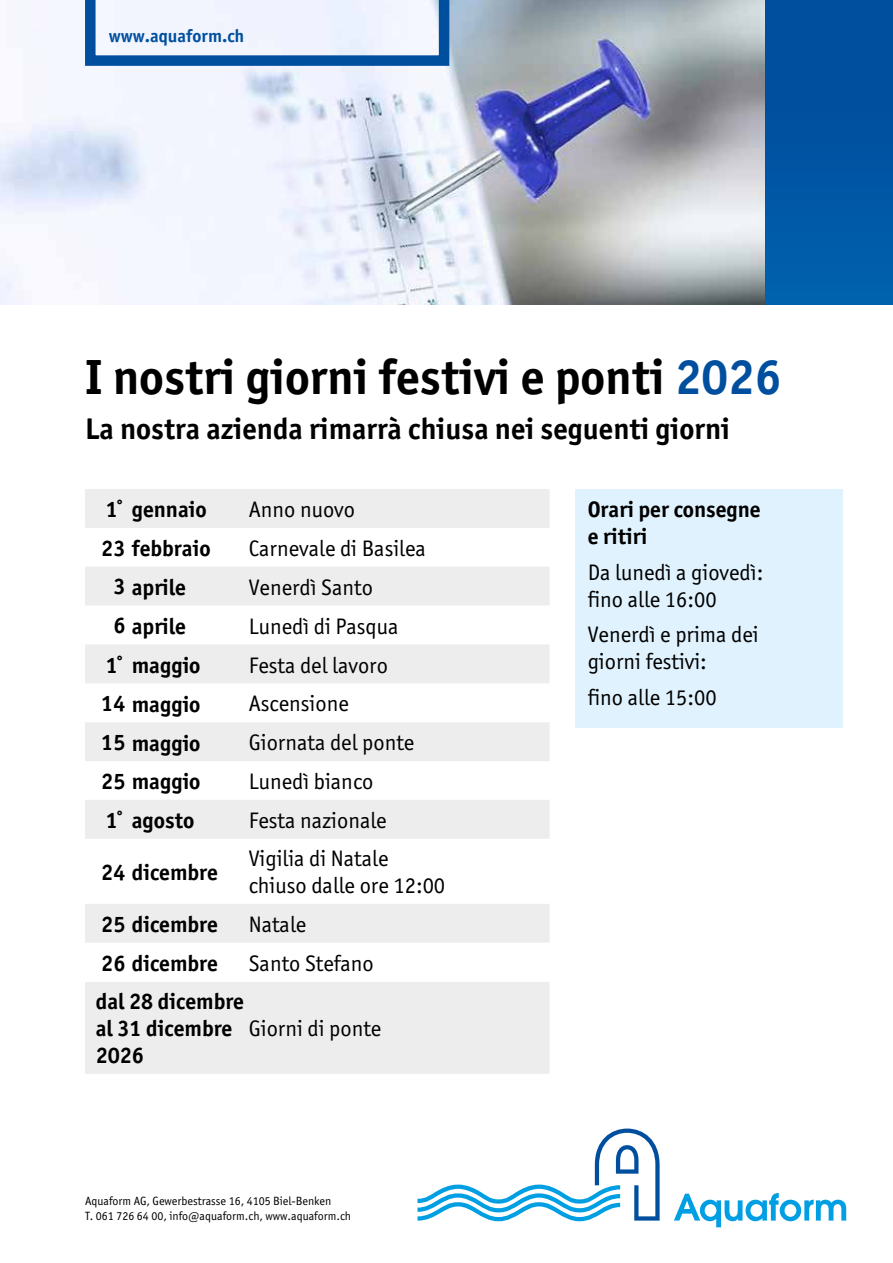
<style>
.page{position:relative;width:893px;height:1263px;background:#fff}
.page>*{position:absolute;margin:0;border:0;box-sizing:border-box;transform-origin:0 0}
.t1{font:700 49.5px "Officina San ITC";color:#000}
.t2{font:700 30px "Officina San ITC";color:#000}
.t3{font:22.5px/27px "Officina San ITC";color:#000}
.t4{font:700 22.5px/27px "Officina San ITC";color:#000}
.t5{font:700 18px "Officina San ITC";color:#004f9f}
.t6{font:12px/15px "Officina San ITC";color:#000}
.s1{color:#004f9f}
</style>
<div class="page">
<img style="left:0;top:0;width:765px;height:305px">
<div style="left:765px;top:0;width:128px;height:305px;background:linear-gradient(to right,#0055a3,#0055a3)"></div>
<svg style="left:674px;top:1193px;width:172px;height:34px"></svg>
<svg style="left:417px;top:1128px;width:243px;height:93px"></svg>
<div style="left:575px;top:489px;width:268px;height:238px;background:#dff2fd"></div>
<svg style="left:85px;top:489px;width:465px;height:585px;fill:#ededed"></svg>
<svg style="left:85px;top:904px;width:465px;height:78px"></svg>
<svg style="left:85px;top:0;width:364px;height:66px"></svg>
<p class="t5" style="left:109px;top:25px;width:137px">www.aquaform.ch</p>
<h1 class="t1" style="left:85px;top:347px;width:698px">I nostri giorni festivi e ponti <span class="s1">2026</span></h1>
<h2 class="t2" style="left:85px;top:410px;width:646px">La nostra azienda rimarrà chiusa nei seguenti giorni</h2>
<p class="t4" style="left:106px;top:496px;width:103px">1˚ gennaio</p>
<p class="t3" style="left:249px;top:496px;width:108px">Anno nuovo</p>
<p class="t4" style="left:101px;top:534px;width:111px">23 febbraio</p>
<p class="t3" style="left:249px;top:535px;width:179px">Carnevale di Basilea</p>
<p class="t4" style="left:113px;top:573px;width:74px">3 aprile</p>
<p class="t3" style="left:249px;top:573px;width:126px">Venerdì Santo</p>
<p class="t4" style="left:113px;top:612px;width:74px">6 aprile</p>
<p class="t3" style="left:249px;top:612px;width:151px">Lunedì di Pasqua</p>
<p class="t4" style="left:106px;top:651px;width:96px">1˚ maggio</p>
<p class="t3" style="left:249px;top:651px;width:141px">Festa del lavoro</p>
<p class="t4" style="left:101px;top:690px;width:101px">14 maggio</p>
<p class="t3" style="left:249px;top:690px;width:102px">Ascensione</p>
<p class="t4" style="left:101px;top:729px;width:101px">15 maggio</p>
<p class="t3" style="left:249px;top:729px;width:167px">Giornata del ponte</p>
<p class="t4" style="left:101px;top:767px;width:101px">25 maggio</p>
<p class="t3" style="left:249px;top:768px;width:126px">Lunedì bianco</p>
<p class="t4" style="left:106px;top:807px;width:90px">1˚ agosto</p>
<p class="t3" style="left:249px;top:807px;width:139px">Festa nazionale</p>
<p class="t4" style="left:101px;top:859px;width:118px">24 dicembre</p>
<p class="t3" style="left:249px;top:845px;width:198px">Vigilia di Natale chiuso dalle ore 12:00</p>
<p class="t4" style="left:101px;top:911px;width:118px">25 dicembre</p>
<p class="t3" style="left:249px;top:911px;width:59px">Natale</p>
<p class="t4" style="left:101px;top:950px;width:118px">26 dicembre</p>
<p class="t3" style="left:249px;top:950px;width:127px">Santo Stefano</p>
<p class="t4" style="left:96px;top:988px;width:150px">dal 28 dicembre al 31 dicembre<br>2026</p>
<p class="t3" style="left:249px;top:1015px;width:134px">Giorni di ponte</p>
<p class="t6" style="left:85px;top:1193px;width:268px">Aquaform AG, Gewerbestrasse 16, 4105 Biel-Benken<br>T. 061 726 64 00, info@aquaform.ch, www.aquaform.ch</p>
<p class="t4" style="left:588px;top:496px;width:175px">Orari per consegne e ritiri</p>
<p class="t3" style="left:588px;top:559px;width:177px">Da lunedì a giovedì: fino alle 16:00</p>
<p class="t3" style="left:588px;top:621px;width:172px">Venerdì e prima dei giorni festivi:</p>
<p class="t3" style="left:588px;top:684px;width:130px">fino alle 15:00</p>
</div>
